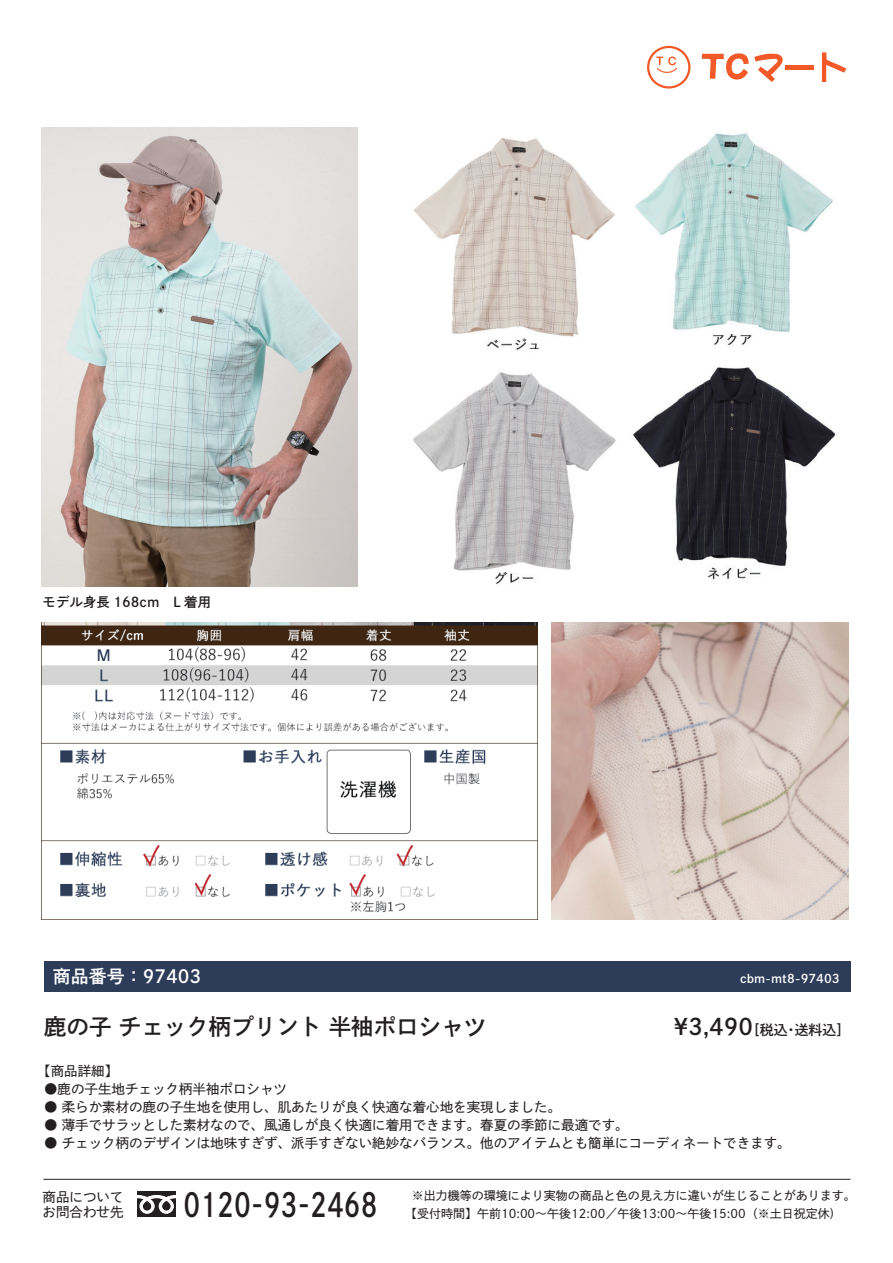
<style>
.page{position:relative;width:893px;height:1263px;background:#fff}
.page>*{position:absolute;margin:0;border:0;box-sizing:border-box;transform-origin:0 0}
.t1{font:32.55px "DNP Shuei Go Kin Std B";color:#231f20;scale:.8 1}
.t2{font:22.5px "DNP Shuei Go Kin Std B";color:#231f20}
.t3{font:18px "DNP Shuei Go Kin Std B";color:#fff}
.t4{font:13.95px "DNP Shuei Go Kin Std B";color:#231f20}
.t5{font:13.5px/15px "DNP Shuei Go Kin Std M";color:#231f20}
.t6{font:13.5px "DNP Shuei Go Kin Std B";color:#231f20}
.t7{font:12px "DNP Shuei Go Kin Std M";color:#231f20}
.t8{font:12px "DNP Shuei Go Kin Std B";color:#fff}
.s1{font-size:22.5px}
</style>
<div class="page">
<img style="left:413px;top:133px;width:423px;height:451px">
<img style="left:552px;top:623px;width:296px;height:296px">
<img style="left:42px;top:623px;width:495px;height:290px">
<img style="left:41px;top:128px;width:317px;height:458px">
<div style="left:44px;top:961px;width:806px;height:31px;background:#2d3c59"></div>
<div style="left:137px;top:1191px;width:39px;height:26px;background:#231f20"></div>
<svg style="left:137px;top:1195px;width:39px;height:19px"></svg>
<hr style="left:43px;top:1179px;width:807px;height:1px;background:#231f20">
<svg style="left:822px;top:52px;width:24px;height:30px"></svg>
<svg style="left:702px;top:53px;width:81px;height:29px"></svg>
<div style="left:785px;top:65px;width:28px;height:5px;background:#f15929"></div>
<svg style="left:647px;top:46px;width:43px;height:43px"></svg>
<div style="left:649px;top:48px;width:39px;height:38px;background:#fff;border-radius:50%"></div>
<svg style="left:656px;top:56px;width:21px;height:17px"></svg>
<p class="t6" style="left:43px;top:592px;width:170px">モデル身長 168cm　L 着用</p>
<h3 class="t3" style="left:53px;top:964px;width:150px">商品番号：97403</h3>
<p class="t8" style="left:740px;top:970px;width:101px">cbm-mt8-97403</p>
<h2 class="t2" style="left:44px;top:1011px;width:444px">鹿の子 チェック柄プリント 半袖ポロシャツ</h2>
<p class="t4" style="left:674px;top:1020px;width:178px"><span class="s1">¥3,490</span>［税込・送料込］</p>
<p class="t5" style="left:37px;top:1064px;width:82px">【商品詳細】</p>
<p class="t5" style="left:44px;top:1082px;width:244px">●鹿の子生地チェック柄半袖ポロシャツ</p>
<p class="t5" style="left:44px;top:1100px;width:519px">● 柔らか素材の鹿の子生地を使用し、肌あたりが良く快適な着心地を実現しました。</p>
<p class="t5" style="left:44px;top:1118px;width:586px">● 薄手でサラッとした素材なので、風通しが良く快適に着用できます。春夏の季節に最適です。</p>
<p class="t5" style="left:44px;top:1136px;width:748px">● チェック柄のデザインは地味すぎず、派手すぎない絶妙なバランス。他のアイテムとも簡単にコーディネートできます。</p>
<p class="t5" style="left:43px;top:1189px;width:82px">商品についてお問合わせ先</p>
<h1 class="t1" style="left:184px;top:1182px;width:244px">0120-93-2468</h1>
<p class="t7" style="left:412px;top:1188px;width:445px">※出力機等の環境により実物の商品と色の見え方に違いが生じることがあります。</p>
<p class="t7" style="left:411px;top:1205px;width:436px">【受付時間】午前10:00～午後12:00／午後13:00～午後15:00（※土日祝定休)　</p>
</div>
